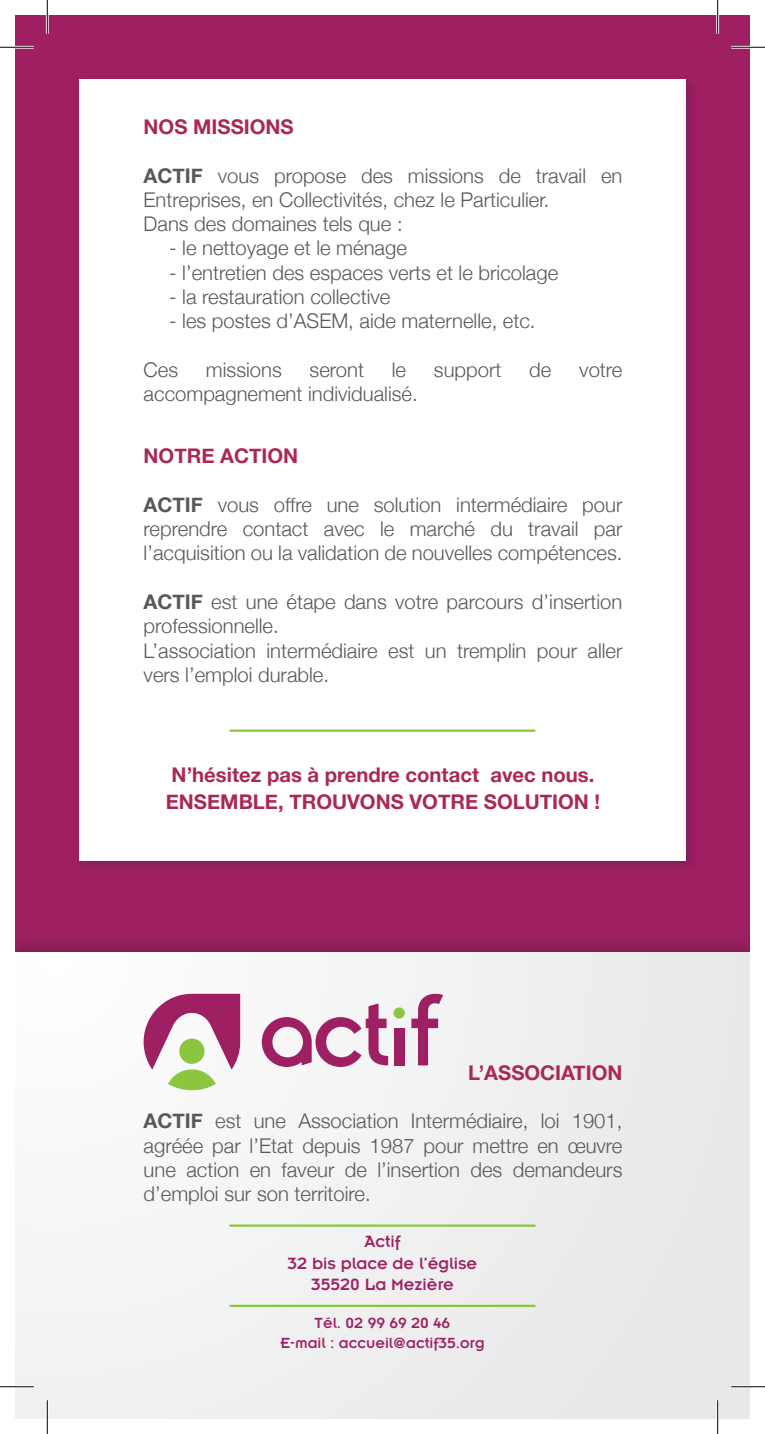
<style>
.page{position:relative;width:765px;height:1434px;background:#fff}
.page>*{position:absolute;margin:0;border:0;box-sizing:border-box;transform-origin:0 0}
.t1{font:300 20.25px/24.3px "Helvetica Neue";color:#57585a}
.t2{font:700 20.25px "Helvetica Neue";color:#aa2954}
.t3{font:18px "Insignia";color:#9e1f62}
.t4{font:16.2px "Insignia";color:#9e1f62}
.s1{font-weight:700}
</style>
<div class="page">
<div style="left:15px;top:15px;width:734px;height:1404px;background:#9e1f62"></div>
<div style="left:77px;top:77px;width:619px;height:795px;background:#2b2152;opacity:.25"></div>
<div style="left:79px;top:79px;width:606px;height:781px;background:#fff"></div>
<div style="left:15px;top:934px;width:734px;height:485px;background:#231f20;opacity:.25"></div>
<div style="left:15px;top:952px;width:734px;height:467px;background:#f0f0f1"></div>
<div style="left:393px;top:1007px;width:11px;height:12px;background:#8bc63e;border-radius:50%"></div>
<div style="left:394px;top:1028px;width:10px;height:37px;background:#9e1f62"></div>
<svg style="left:261px;top:1003px;width:127px;height:64px"></svg>
<svg style="left:411px;top:994px;width:32px;height:71px"></svg>
<svg style="left:143px;top:994px;width:97px;height:96px"></svg>
<hr style="left:229px;top:1305px;width:306px;height:2px;background:#8bc63e">
<hr style="left:229px;top:1224px;width:306px;height:3px;background:#8bc63e">
<hr style="left:229px;top:729px;width:306px;height:3px;background:#8bc63e">
<hr style="left:0;top:46px;width:34px;height:3px;background:#fff">
<hr style="left:730px;top:46px;width:34px;height:3px;background:#fff">
<hr style="left:0;top:1385px;width:34px;height:3px;background:#fff">
<hr style="left:730px;top:1385px;width:34px;height:3px;background:#fff">
<hr style="left:46px;top:0;width:3px;height:34px;background:#fff">
<hr style="left:46px;top:1400px;width:3px;height:34px;background:#fff">
<hr style="left:716px;top:0;width:2px;height:34px;background:#fff">
<hr style="left:716px;top:1400px;width:2px;height:34px;background:#fff">
<hr style="left:0;top:47px;width:34px;height:1px;background:#000">
<hr style="left:730px;top:47px;width:34px;height:1px;background:#000">
<hr style="left:0;top:1386px;width:34px;height:1px;background:#000">
<hr style="left:730px;top:1386px;width:34px;height:1px;background:#000">
<hr style="left:47px;top:0;width:1px;height:34px;background:#000">
<hr style="left:47px;top:1400px;width:1px;height:34px;background:#000">
<hr style="left:717px;top:0;width:1px;height:34px;background:#000">
<hr style="left:717px;top:1400px;width:1px;height:34px;background:#000">
<p class="t2" style="left:143px;top:114px;width:152px">NOS MISSIONS</p>
<p class="t1" style="left:143px;top:163px;width:480px"><span class="s1">ACTIF</span> vous propose des missions de travail en<br>Entreprises, en Collectivités, chez le Particulier.</p>
<p class="t1" style="left:143px;top:211px;width:260px">Dans des domaines tels que :</p>
<p class="t1" style="left:169px;top:236px;width:239px">- le nettoyage et le ménage</p>
<p class="t1" style="left:169px;top:260px;width:390px">- l’entretien des espaces verts et le bricolage</p>
<p class="t1" style="left:169px;top:284px;width:222px">- la restauration collective</p>
<p class="t1" style="left:169px;top:309px;width:368px">- les postes d’ASEM, aide maternelle, etc.</p>
<p class="t1" style="left:143px;top:357px;width:36px">Ces</p>
<p class="t1" style="left:206px;top:357px;width:77px">missions</p>
<p class="t1" style="left:309px;top:357px;width:56px">seront</p>
<p class="t1" style="left:391px;top:357px;width:16px">le</p>
<p class="t1" style="left:433px;top:357px;width:69px">support</p>
<p class="t1" style="left:529px;top:357px;width:24px">de</p>
<p class="t1" style="left:579px;top:357px;width:45px">votre</p>
<p class="t1" style="left:143px;top:381px;width:275px">accompagnement individualisé.</p>
<p class="t2" style="left:143px;top:443px;width:156px">NOTRE ACTION</p>
<p class="t1" style="left:143px;top:492px;width:480px;text-align:justify"><span class="s1">ACTIF</span> vous offre une solution intermédiaire pour reprendre contact avec le marché du travail par l’acquisition ou la validation de nouvelles compétences.</p>
<p class="t1" style="left:143px;top:589px;width:480px"><span class="s1">ACTIF</span> est une étape dans votre parcours d’insertion professionnelle.</p>
<p class="t1" style="left:143px;top:638px;width:480px">L’association intermédiaire est un tremplin pour aller vers l’emploi durable.</p>
<p class="t2" style="left:171px;top:762px;width:424px">N’hésitez pas à prendre contact avec nous.</p>
<p class="t2" style="left:166px;top:789px;width:435px">ENSEMBLE, TROUVONS VOTRE SOLUTION !</p>
<p class="t2" style="left:468px;top:1060px;width:156px">L’ASSOCIATION</p>
<p class="t1" style="left:143px;top:1109px;width:480px;text-align:justify"><span class="s1">ACTIF</span> est une Association Intermédiaire, loi 1901, agréée par l’Etat depuis 1987 pour mettre en œuvre une action en faveur de l’insertion des demandeurs d’emploi sur son territoire.</p>
<p class="t3" style="left:364px;top:1232px;width:37px">Actif</p>
<p class="t3" style="left:287px;top:1254px;width:191px">32 bis place de l’église</p>
<p class="t3" style="left:311px;top:1275px;width:144px">35520 La Mezière</p>
<p class="t4" style="left:314px;top:1315px;width:137px">Tél. 02 99 69 20 46</p>
<p class="t4" style="left:280px;top:1334px;width:206px">E-mail : accueil@actif35.org</p>
</div>
